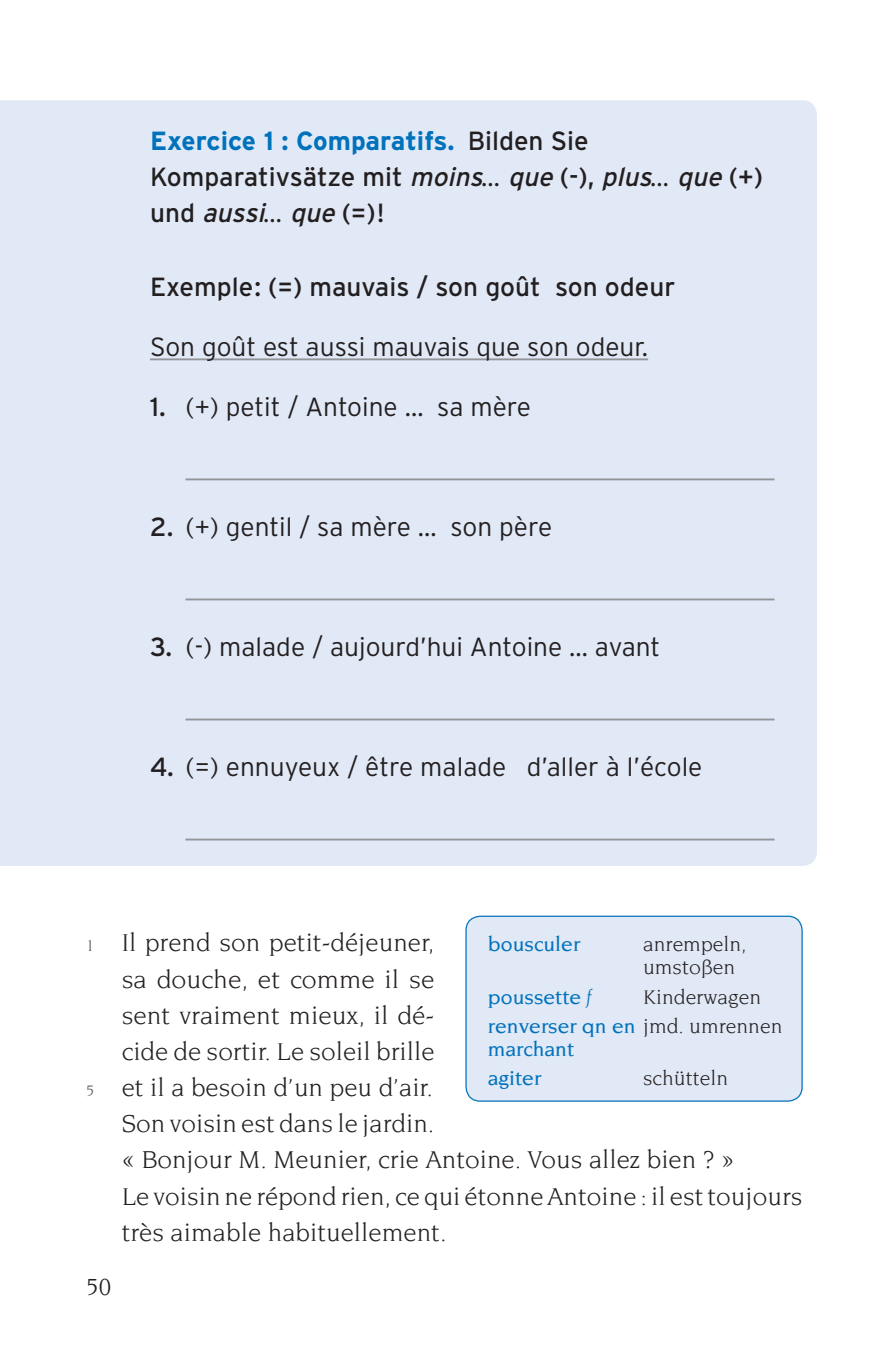
<style>
.page{position:relative;width:887px;height:1348px;background:#fff}
.page>*{position:absolute;margin:0;border:0;box-sizing:border-box;transform-origin:0 0}
.t1{font:26.25px/36.2px "Novarese Std";color:#231f20}
.t2{font:300 26.25px "Interstate";color:#231f20}
.t3{font:26.25px/36.2px "Interstate";color:#231f20}
.t4{font:25px "Novarese Std";color:#231f20}
.t5{font:21.25px/22.5px "Novarese Std";color:#231f20}
.t6{font:500 21.25px/29.8px "Novarese Std";color:#0072bc}
.t7{font:16.25px "Novarese Std";color:#57585a}
.s1{font-weight:700;color:#0072bc}
.s2{font-style:italic}
.s3{font-weight:300;font-style:italic}
.s4{font-weight:400}
.s5{font-weight:400;font-style:italic}
.s6{font-weight:500;color:#0072bc}
</style>
<div class="page">
<div style="left:0;top:100px;width:816px;height:766px;background:#e1e9f6"></div>
<hr style="left:150px;top:358px;width:497px;height:2px;background:#939598">
<hr style="left:185px;top:478px;width:589px;height:2px;background:#939598">
<hr style="left:185px;top:598px;width:589px;height:2px;background:#939598">
<hr style="left:185px;top:718px;width:589px;height:2px;background:#939598">
<hr style="left:185px;top:838px;width:589px;height:2px;background:#939598">
<div style="left:466px;top:916px;width:335px;height:185px;background:#e1e9f6;border-radius:14px"></div>
<div style="left:465px;top:915px;width:337px;height:186px;border:1px solid #0072bc;border-radius:14px"></div>
<p class="t3" style="left:150px;top:122px;width:614px"><span class="s1">Exercice 1 : Comparatifs.</span> Bilden Sie<br>Komparativsätze mit <span class="s2">moins</span><span class="s3">…</span> <span class="s2">que</span> (-), <span class="s2">plus</span><span class="s3">…</span> <span class="s2">que</span> (+) u n d <span class="s2">aussi</span><span class="s3">…</span> <span class="s2">que</span> ( = ) !</p>
<p class="t3" style="left:150px;top:269px;width:526px">Exemple : (=) mauvais / son goût son odeur</p>
<p class="t2" style="left:150px;top:331px;width:499px">Son goût est aussi mauvais que son odeur.</p>
<p class="t2" style="left:150px;top:391px;width:382px"><span class="s4">1.</span> (+) petit / Antoine … sa mère</p>
<p class="t2" style="left:150px;top:511px;width:403px"><span class="s4">2.</span> (+) gentil / sa mère … son père</p>
<p class="t2" style="left:150px;top:631px;width:511px"><span class="s4">3.</span> (-) malade / aujourd’hui Antoine … avant</p>
<p class="t2" style="left:150px;top:751px;width:553px"><span class="s4">4.</span> (=) ennuyeux / être malade d’aller à l’école</p>
<p class="t7" style="left:86px;top:937px;width:10px">1</p>
<p class="t7" style="left:86px;top:1082px;width:10px">5</p>
<p class="t1" style="left:122px;top:924px;width:682px">Il prend son petit-déjeuner,<br>sa douche, et comme il se<br>sent vraiment mieux, il dé-<br>cide de sortir. Le soleil brille<br>et il a besoin d’un peu d’air.<br>Son voisin est dans le jardin.<br>« Bonjour M. Meunier, crie Antoine. Vous allez bien ? »<br>Le voisin ne répond rien, ce qui étonne Antoine : il est toujours très aimable habituellement.</p>
<p class="t6" style="left:487px;top:929px;width:94px">bousculer</p>
<p class="t5" style="left:642px;top:932px;width:105px">anrempeln, umstoßen</p>
<p class="t6" style="left:487px;top:981px;width:105px">poussette <span class="s5">f</span></p>
<p class="t5" style="left:487px;top:981px;width:296px;line-height:29.8px;text-indent:155px">Kinderwagen <span class="s6">renverser qn en</span> jmd. umrennen</p>
<p class="t6" style="left:487px;top:1033px;width:88px">marchant agiter</p>
<p class="t5" style="left:642px;top:1067px;width:87px">schütteln</p>
<p class="t4" style="left:86px;top:1273px;width:27px">50</p>
</div>
